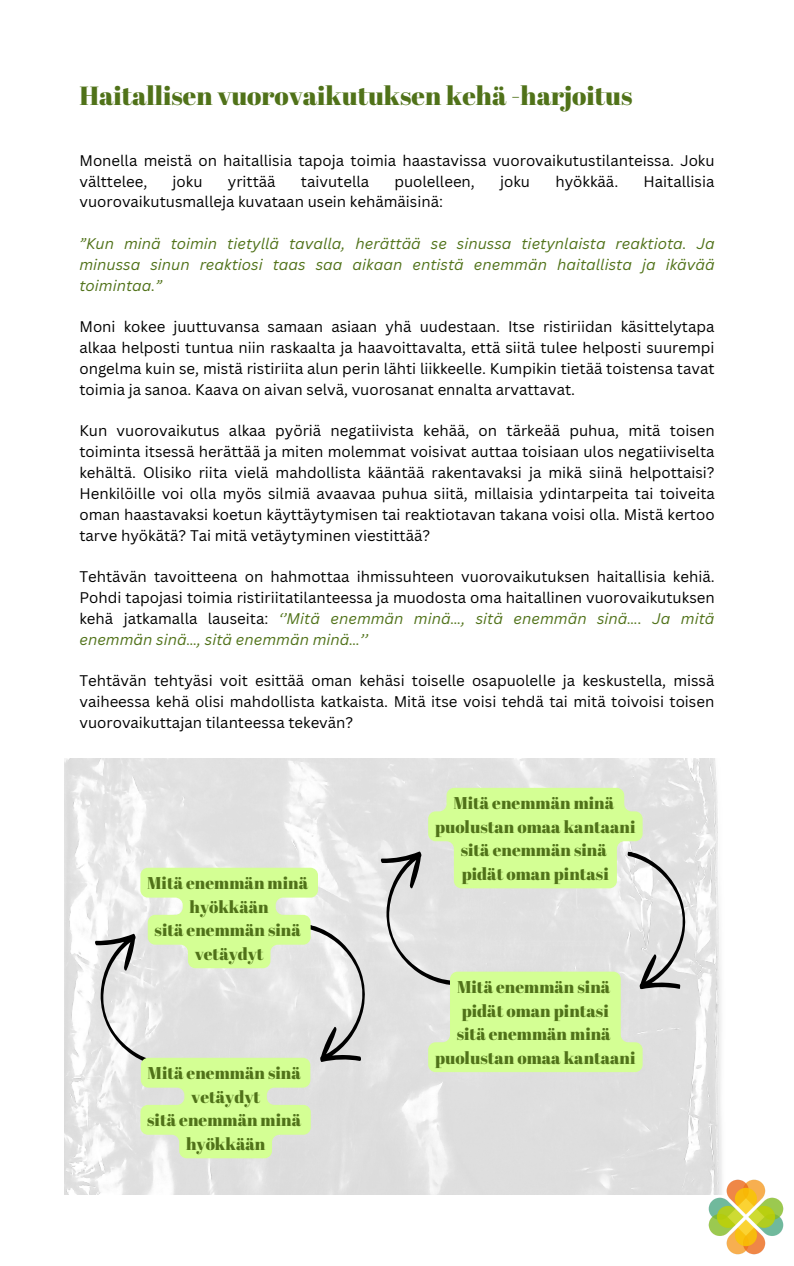
<style>
.page{position:relative;width:794px;height:1266px;background:#fff}
.page>*{position:absolute;margin:0;border:0;box-sizing:border-box;transform-origin:0 0}
.t1{font:26.25px "Abril Fatface";color:#507219}
.t2{font:17.02px "Abril Fatface";color:#507219}
.t3{font:15px/20.9px "Canva Sans";color:#000;text-align:justify}
.t4{font:italic 15px/20.9px "Canva Sans";color:#507219;text-align:justify}
.s1{font-style:italic;color:#507219}
</style>
<div class="page">
<img style="left:65px;top:759px;width:657px;height:435px">
<img style="left:707px;top:1178px;width:76px;height:77px">
<svg style="left:95px;top:788px;width:606px;height:370px;background:#dbe8c9"></svg>
<p class="t1" style="left:79px;top:77px;width:554px">Haitallisen vuorovaikutuksen kehä -harjoitus</p>
<p class="t3" style="left:79px;top:149px;width:636px">Monella meistä on haitallisia tapoja toimia haastavissa vuorovaikutustilanteissa. Joku välttelee,</p>
<p class="t3" style="left:172px;top:170px;width:31px">joku</p>
<p class="t3" style="left:228px;top:170px;width:49px">yrittää</p>
<p class="t3" style="left:301px;top:170px;width:70px">taivutella</p>
<p class="t3" style="left:394px;top:170px;width:82px">puolelleen,</p>
<p class="t3" style="left:500px;top:170px;width:31px">joku</p>
<p class="t3" style="left:555px;top:170px;width:64px">hyökkää.</p>
<p class="t3" style="left:643px;top:170px;width:72px">Haitallisia</p>
<p class="t3" style="left:79px;top:191px;width:365px">vuorovaikutusmalleja kuvataan usein kehämäisinä:</p>
<p class="t4" style="left:79px;top:233px;width:636px">”Kun minä toimin tietyllä tavalla, herättää se sinussa tietynlaista reaktiota. Ja minussa sinun reaktiosi taas saa aikaan entistä enemmän haitallista ja ikävää toimintaa.”</p>
<p class="t3" style="left:79px;top:316px;width:636px">Moni kokee juuttuvansa samaan asiaan yhä uudestaan. Itse ristiriidan käsittelytapa alkaa helposti tuntua niin raskaalta ja haavoittavalta, että siitä tulee helposti suurempi ongelma kuin se, mistä ristiriita alun perin lähti liikkeelle. Kumpikin tietää toistensa tavat toimia ja sanoa. Kaava on aivan selvä, vuorosanat ennalta arvattavat.</p>
<p class="t3" style="left:79px;top:420px;width:636px">Kun vuorovaikutus alkaa pyöriä negatiivista kehää, on tärkeää puhua, mitä toisen toiminta itsessä herättää ja miten molemmat voisivat auttaa toisiaan ulos negatiiviselta kehältä. Olisiko riita vielä mahdollista kääntää rakentavaksi ja mikä siinä helpottaisi?<br>Henkilöille voi olla myös silmiä avaavaa puhua siitä, millaisia ydintarpeita tai toiveita oman haastavaksi koetun käyttäytymisen tai reaktiotavan takana voisi olla. Mistä kertoo tarve hyökätä? Tai mitä vetäytyminen viestittää?</p>
<p class="t3" style="left:79px;top:566px;width:636px">Tehtävän tavoitteena on hahmottaa ihmissuhteen vuorovaikutuksen haitallisia kehiä.<br>Pohdi tapojasi toimia ristiriitatilanteessa ja muodosta oma haitallinen vuorovaikutuksen kehä jatkamalla lauseita: <span class="s1">‘’Mitä enemmän minä…, sitä enemmän sinä…. Ja mitä enemmän sinä…, sitä enemmän minä…’’</span></p>
<p class="t3" style="left:79px;top:670px;width:636px">Tehtävän tehtyäsi voit esittää oman kehäsi toiselle osapuolelle ja keskustella, missä vaiheessa kehä olisi mahdollista katkaista. Mitä itse voisi tehdä tai mitä toivoisi toisen vuorovaikuttajan tilanteessa tekevän?</p>
<p class="t2" style="left:147px;top:871px;width:162px">Mitä enemmän minä</p>
<p class="t2" style="left:189px;top:894px;width:81px">hyökkään</p>
<p class="t2" style="left:154px;top:918px;width:147px">sitä enemmän sinä</p>
<p class="t2" style="left:195px;top:941px;width:70px">vetäydyt</p>
<p class="t2" style="left:148px;top:1061px;width:154px">Mitä enemmän sinä</p>
<p class="t2" style="left:191px;top:1084px;width:70px">vetäydyt</p>
<p class="t2" style="left:147px;top:1108px;width:155px">sitä enemmän minä</p>
<p class="t2" style="left:186px;top:1131px;width:81px">hyökkään</p>
<p class="t2" style="left:453px;top:791px;width:162px">Mitä enemmän minä</p>
<p class="t2" style="left:435px;top:814px;width:202px">puolustan omaa kantaani</p>
<p class="t2" style="left:460px;top:838px;width:147px">sitä enemmän sinä</p>
<p class="t2" style="left:461px;top:862px;width:148px">pidät oman pintasi</p>
<p class="t2" style="left:457px;top:975px;width:154px">Mitä enemmän sinä</p>
<p class="t2" style="left:461px;top:998px;width:148px">pidät oman pintasi</p>
<p class="t2" style="left:456px;top:1022px;width:155px">sitä enemmän minä</p>
<p class="t2" style="left:435px;top:1045px;width:202px">puolustan omaa kantaani</p>
</div>
